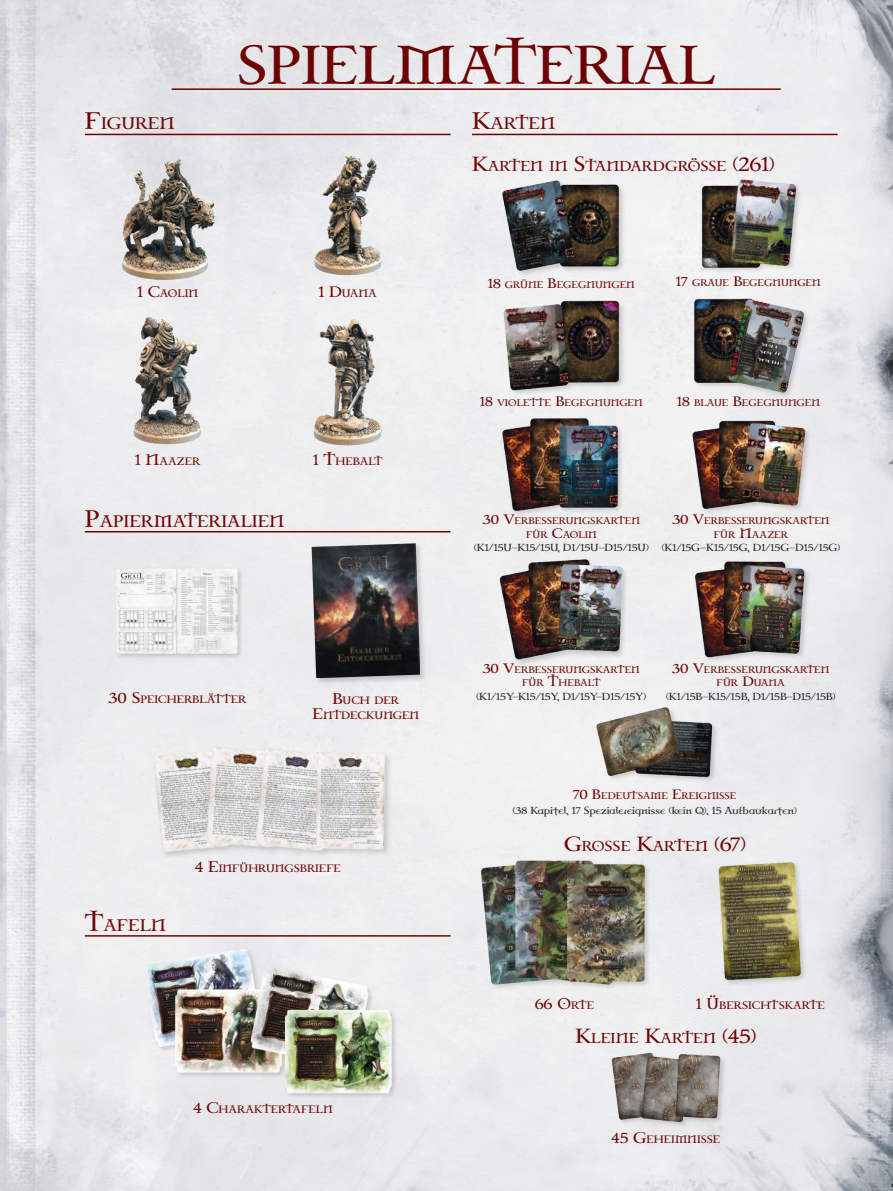
<style>
.page{position:relative;width:893px;height:1191px;background:#fff}
.page>*{position:absolute;margin:0;border:0;box-sizing:border-box;transform-origin:0 0}
.t1{font:48px "Celtic Garamond Pro";color:#6c0404}
.t2{font:14.7px "Celtic Garamond Pro";color:#6c0404}
.t3{font:13.5px "Celtic Garamond Pro";color:#6c0404}
.t4{font:12.6px "Celtic Garamond Pro";color:#6c0404}
.t5{font:9.45px/15px "Celtic Garamond Pro";color:#6c0404;text-align:center}
.t6{font:9px "Celtic Garamond Pro";color:#241f1f}
.t7{font:8.4px/13.5px "Celtic Garamond Pro";color:#6c0404;text-align:center}
.s1{font-size:21px}
.s2{font-size:13.5px}
.s3{font-size:18px}
.s4{font-size:12px}
.s5{font-size:9.45px}
</style>
<div class="page">
<img style="left:0;top:0;width:893px;height:1191px">
<img style="left:148px;top:742px;width:252px;height:119px">
<img style="left:115px;top:144px;width:113px;height:139px">
<img style="left:111px;top:312px;width:113px;height:139px">
<img style="left:291px;top:312px;width:113px;height:139px">
<img style="left:295px;top:144px;width:113px;height:139px">
<div style="left:143px;top:947px;width:255px;height:152px;background:#e6e6e9"></div>
<img style="left:141px;top:946px;width:253px;height:150px">
<img style="left:474px;top:856px;width:182px;height:137px">
<img style="left:703px;top:852px;width:107px;height:145px">
<div style="left:693px;top:298px;width:118px;height:101px;background:#ececee"></div>
<img style="left:692px;top:298px;width:112px;height:96px">
<div style="left:693px;top:560px;width:118px;height:104px;background:#241f1f;opacity:.2"></div>
<img style="left:692px;top:559px;width:113px;height:100px">
<div style="left:595px;top:706px;width:124px;height:77px;background:#241f1f;opacity:.2"></div>
<img style="left:595px;top:705px;width:120px;height:73px">
<div style="left:610px;top:1051px;width:117px;height:77px;background:#241f1f;opacity:.2"></div>
<img style="left:610px;top:1051px;width:111px;height:74px">
<div style="left:700px;top:178px;width:103px;height:96px;background:#241f1f;opacity:.2"></div>
<img style="left:700px;top:178px;width:97px;height:96px">
<div style="left:691px;top:419px;width:121px;height:96px;background:#241f1f;opacity:.2"></div>
<img style="left:691px;top:417px;width:115px;height:94px">
<div style="left:503px;top:300px;width:123px;height:97px;background:#241f1f;opacity:.2"></div>
<img style="left:502px;top:300px;width:119px;height:92px">
<div style="left:499px;top:558px;width:130px;height:109px;background:#f0eff0"></div>
<img style="left:498px;top:558px;width:127px;height:105px">
<div style="left:502px;top:179px;width:124px;height:99px;background:#241f1f;opacity:.2"></div>
<img style="left:502px;top:179px;width:119px;height:94px">
<div style="left:501px;top:417px;width:123px;height:101px;background:#eeedef"></div>
<img style="left:499px;top:415px;width:124px;height:99px">
<div style="left:310px;top:542px;width:118px;height:143px;background:#241f1f;opacity:.2"></div>
<img style="left:312px;top:543px;width:108px;height:135px">
<div style="left:115px;top:567px;width:129px;height:93px;background:#241f1f;opacity:.2"></div>
<img style="left:115px;top:568px;width:123px;height:85px">
<hr style="left:85px;top:134px;width:366px;height:1px;background:#6c0404">
<hr style="left:472px;top:134px;width:366px;height:1px;background:#6c0404">
<hr style="left:172px;top:88px;width:609px;height:2px;background:#6c0404">
<hr style="left:85px;top:935px;width:366px;height:1px;background:#6c0404">
<hr style="left:85px;top:531px;width:365px;height:1px;background:#6c0404">
<h1 class="t1" style="left:237px;top:32px;width:480px">SPIELMATERIAL</h1>
<h2 class="t2" style="left:85px;top:114px;width:91px"><span class="s1">F</span>IGUREN</h2>
<h2 class="t2" style="left:472px;top:114px;width:85px"><span class="s1">K</span>ARTEN</h2>
<p class="t5" style="left:137px;top:286px;width:63px"><span class="s2">1 C</span>AOLIN</p>
<p class="t5" style="left:318px;top:286px;width:60px"><span class="s2">1 D</span>UANA</p>
<p class="t5" style="left:135px;top:454px;width:67px"><span class="s2">1 N</span>AAZER</p>
<h2 class="t2" style="left:85px;top:511px;width:201px"><span class="s1">P</span>APIERMATERIALIEN</h2>
<p class="t5" style="left:313px;top:454px;width:71px"><span class="s2">1 T</span>HEBALT</p>
<p class="t5" style="left:109px;top:692px;width:139px"><span class="s2">30</span> <span class="s2">S</span>PEICHERBLÄTTER</p>
<p class="t5" style="left:312px;top:692px;width:108px"><span class="s2">B</span>UCH DER<br><span class="s2">E</span>NTDECKUNGEN</p>
<h2 class="t2" style="left:85px;top:915px;width:83px"><span class="s1">T</span>AFELN</h2>
<p class="t5" style="left:195px;top:861px;width:148px"><span class="s2">4 E</span>INFÜHRUNGSBRIEFE</p>
<p class="t5" style="left:193px;top:1102px;width:141px"><span class="s2">4 C</span>HARAKTERTAFELN</p>
<h3 class="t4" style="left:472px;top:157px;width:304px"><span class="s3">K</span>ARTEN IN <span class="s3">S</span>TANDARDGRÖSSE <span class="s3">(261)</span></h3>
<p class="t7" style="left:488px;top:277px;width:149px"><span class="s4">18</span> GRÜNE <span class="s4">B</span>EGEGNUNGEN</p>
<p class="t7" style="left:676px;top:276px;width:146px"><span class="s4">17</span> GRAUE <span class="s4">B</span>EGEGNUNGEN</p>
<p class="t7" style="left:480px;top:396px;width:165px"><span class="s4">18</span> VIOLETTE <span class="s4">B</span>EGEGNUNGEN</p>
<p class="t7" style="left:677px;top:396px;width:145px"><span class="s4">18</span> BLAUE <span class="s4">B</span>EGEGNUNGEN</p>
<p class="t7" style="left:483px;top:514px;width:159px"><span class="s4">30 V</span>ERBESSERUNGSKARTEN<br>FÜR <span class="s4">C</span>AOLIN</p>
<p class="t6" style="left:474px;top:541px;width:176px">(K1/15U–K15/15U, D1/15U–D15/15U)</p>
<p class="t7" style="left:672px;top:514px;width:159px"><span class="s4">30 V</span>ERBESSERUNGSKARTEN<br>FÜR <span class="s4">N</span>AAZER</p>
<p class="t6" style="left:662px;top:542px;width:180px">(K1/15G–K15/15G, D1/15G–D15/15G)</p>
<p class="t7" style="left:483px;top:662px;width:159px"><span class="s4">30 V</span>ERBESSERUNGSKARTEN<br>FÜR <span class="s4">T</span>HEBALT</p>
<p class="t6" style="left:477px;top:690px;width:171px">(K1/15Y–K15/15Y, D1/15Y–D15/15Y)</p>
<p class="t7" style="left:672px;top:662px;width:159px"><span class="s4">30 V</span>ERBESSERUNGSKARTEN<br>FÜR <span class="s4">D</span>UANA</p>
<p class="t6" style="left:666px;top:690px;width:171px">(K1/15B–K15/15B, D1/15B–D15/15B)</p>
<p class="t7" style="left:573px;top:789px;width:165px"><span class="s4">70 B</span>EDEUTSAME <span class="s4">E</span>REIGNISSE</p>
<p class="t6" style="left:513px;top:804px;width:286px">(38 Kapitel, 17 Spezialereignisse (kein Q), 15 Aufbaukarten)</p>
<h3 class="t4" style="left:564px;top:837px;width:183px"><span class="s3">G</span>ROSSE <span class="s3">K</span>ARTEN <span class="s3">(67)</span></h3>
<h3 class="t3" style="left:535px;top:994px;width:61px">66 O<span class="s5">RTE</span></h3>
<p class="t5" style="left:696px;top:997px;width:131px"><span class="s2">1 Ü</span>BERSICHTSKARTE</p>
<h3 class="t4" style="left:575px;top:1029px;width:182px"><span class="s3">K</span>LEINE <span class="s3">K</span>ARTEN <span class="s3">(45)</span></h3>
<p class="t5" style="left:611px;top:1131px;width:111px"><span class="s2">45 G</span>EHEIMNISSE</p>
</div>
